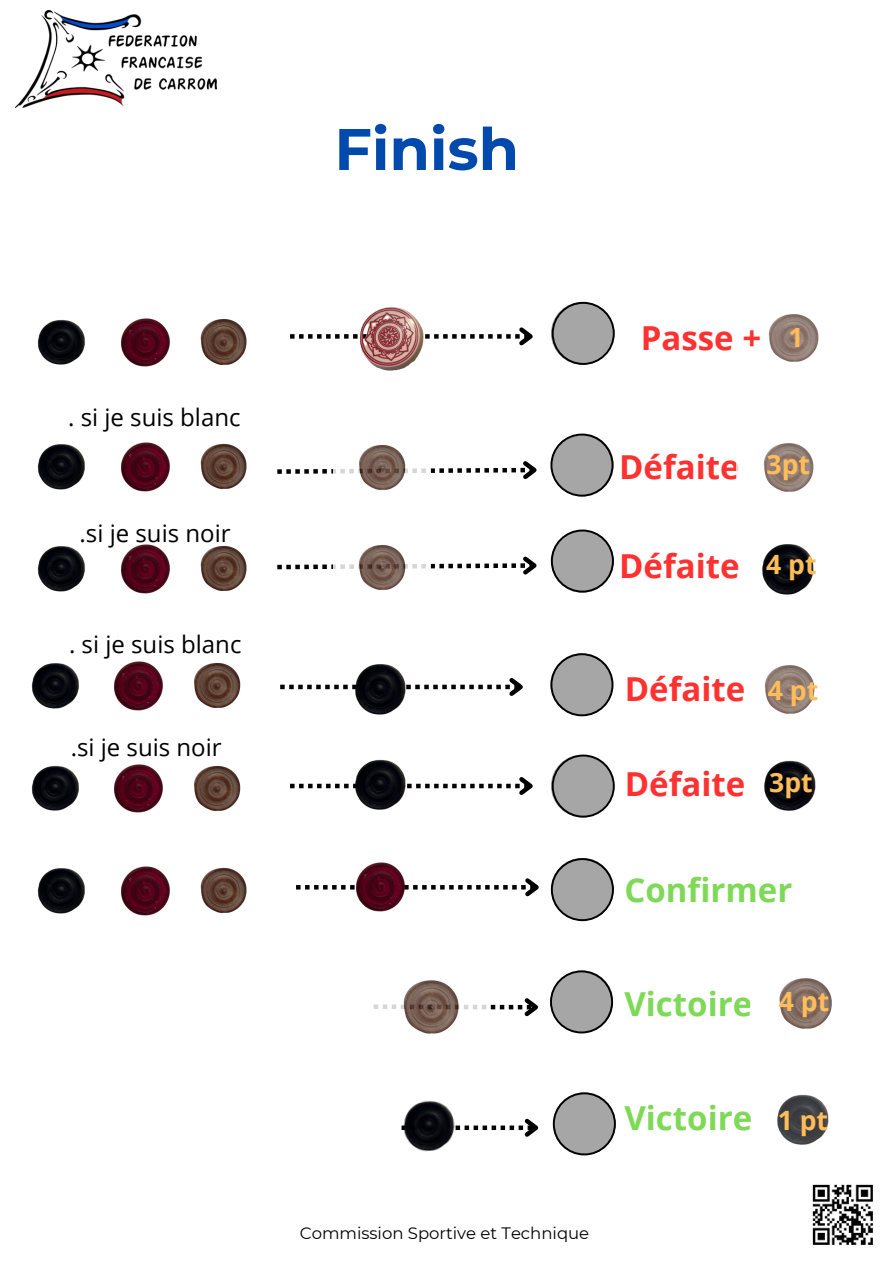
<style>
.page{position:relative;width:893px;height:1264px;background:#fff}
.page>*{position:absolute;margin:0;border:0;box-sizing:border-box;transform-origin:0 0}
.t1{font:700 58.5px "Montserrat";color:#004aad}
.t2{font:700 33px "Open Sans";color:#ff3131}
.t3{font:700 33px "Open Sans";color:#7ed957}
.t4{font:700 26.55px "Open Sans";color:#ffbd59}
.t5{font:24px "Open Sans";color:#000}
.t6{font:16.5px "Montserrat";color:#000}
</style>
<div class="page">
<svg style="left:490px;top:998px;width:48px;height:19px"></svg>
<img style="left:373px;top:980px;width:114px;height:54px">
<img style="left:768px;top:314px;width:51px;height:48px">
<svg style="left:290px;top:327px;width:243px;height:19px"></svg>
<img style="left:358px;top:307px;width:74px;height:64px">
<svg style="left:280px;top:678px;width:243px;height:18px"></svg>
<svg style="left:296px;top:878px;width:243px;height:19px"></svg>
<img style="left:352px;top:664px;width:59px;height:51px">
<img style="left:37px;top:320px;width:48px;height:45px">
<img style="left:200px;top:319px;width:47px;height:46px">
<img style="left:121px;top:318px;width:49px;height:49px">
<img style="left:37px;top:868px;width:48px;height:46px">
<img style="left:200px;top:867px;width:47px;height:46px">
<img style="left:121px;top:866px;width:49px;height:50px">
<img style="left:37px;top:444px;width:48px;height:46px">
<img style="left:200px;top:443px;width:47px;height:46px">
<img style="left:121px;top:442px;width:49px;height:50px">
<img style="left:31px;top:663px;width:48px;height:46px">
<img style="left:194px;top:662px;width:47px;height:46px">
<img style="left:114px;top:661px;width:49px;height:50px">
<img style="left:763px;top:443px;width:51px;height:49px">
<img style="left:764px;top:760px;width:52px;height:51px">
<img style="left:353px;top:862px;width:54px;height:50px">
<img style="left:779px;top:978px;width:53px;height:51px">
<svg style="left:464px;top:1118px;width:75px;height:19px"></svg>
<img style="left:401px;top:1101px;width:60px;height:51px">
<img style="left:777px;top:1094px;width:52px;height:51px">
<img style="left:16px;top:10px;width:200px;height:97px">
<img style="left:764px;top:665px;width:51px;height:49px">
<img style="left:37px;top:546px;width:48px;height:46px">
<img style="left:200px;top:545px;width:47px;height:46px">
<img style="left:121px;top:544px;width:49px;height:50px">
<img style="left:31px;top:766px;width:48px;height:45px">
<img style="left:194px;top:765px;width:47px;height:46px">
<img style="left:114px;top:764px;width:49px;height:49px">
<svg style="left:277px;top:556px;width:260px;height:19px"></svg>
<img style="left:333px;top:545px;width:97px;height:45px">
<img style="left:762px;top:544px;width:52px;height:51px">
<svg style="left:277px;top:461px;width:260px;height:19px"></svg>
<img style="left:333px;top:445px;width:97px;height:45px">
<svg style="left:290px;top:777px;width:243px;height:18px"></svg>
<img style="left:352px;top:759px;width:59px;height:51px">
<svg style="left:551px;top:302px;width:63px;height:63px"></svg>
<svg style="left:550px;top:433px;width:63px;height:63px"></svg>
<svg style="left:551px;top:529px;width:63px;height:63px"></svg>
<svg style="left:550px;top:653px;width:63px;height:63px"></svg>
<svg style="left:551px;top:754px;width:63px;height:63px"></svg>
<svg style="left:551px;top:858px;width:63px;height:63px"></svg>
<svg style="left:550px;top:970px;width:63px;height:63px"></svg>
<svg style="left:552px;top:1092px;width:63px;height:63px"></svg>
<img style="left:812px;top:1184px;width:61px;height:61px">
<p class="t1" style="left:334px;top:113px;width:186px">Finish</p>
<p class="t5" style="left:68px;top:400px;width:174px">. si je suis blanc</p>
<p class="t5" style="left:80px;top:516px;width:152px">.si je suis noir</p>
<p class="t5" style="left:69px;top:627px;width:174px">. si je suis blanc</p>
<p class="t5" style="left:71px;top:730px;width:152px">.si je suis noir</p>
<p class="t2" style="left:640px;top:315px;width:122px">Passe +</p>
<p class="t4" style="left:788px;top:318px;width:17px">1</p>
<p class="t2" style="left:619px;top:443px;width:122px">Défaite</p>
<p class="t4" style="left:766px;top:445px;width:45px">3pt</p>
<p class="t2" style="left:619px;top:543px;width:122px">Défaite</p>
<p class="t4" style="left:766px;top:545px;width:52px">4 pt</p>
<p class="t2" style="left:624px;top:665px;width:122px">Défaite</p>
<p class="t4" style="left:767px;top:672px;width:52px">4 pt</p>
<p class="t2" style="left:624px;top:760px;width:122px">Défaite</p>
<p class="t4" style="left:769px;top:763px;width:45px">3pt</p>
<p class="t3" style="left:624px;top:866px;width:169px">Confirmer</p>
<p class="t3" style="left:624px;top:980px;width:129px">Victoire</p>
<p class="t4" style="left:778px;top:982px;width:52px">4 pt</p>
<p class="t3" style="left:624px;top:1094px;width:129px">Victoire</p>
<p class="t4" style="left:777px;top:1101px;width:52px">1 pt</p>
<p class="t6" style="left:300px;top:1223px;width:291px">Commission Sportive et Technique</p>
</div>
